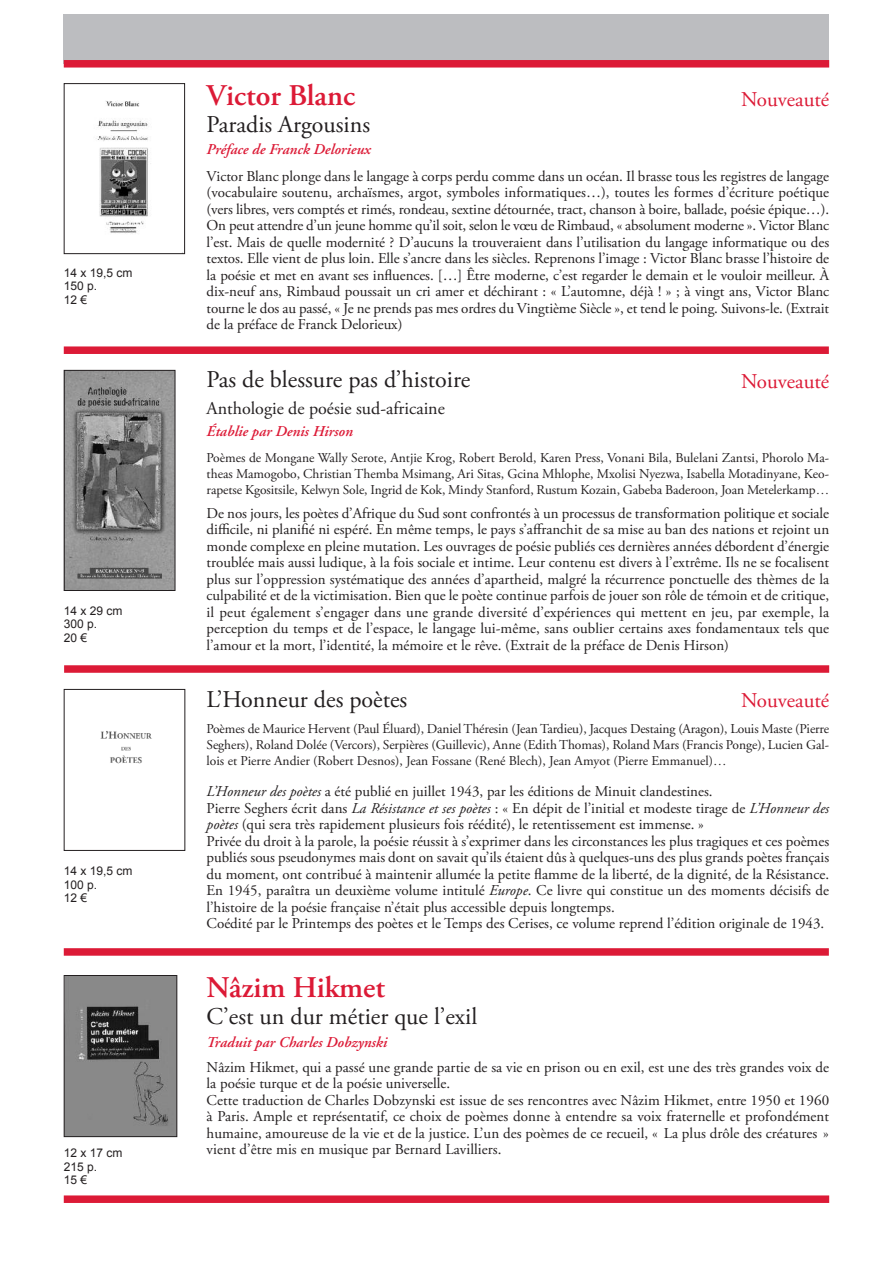
<style>
.page{position:relative;width:893px;height:1263px;background:#fff}
.page>*{position:absolute;margin:0;border:0;box-sizing:border-box;transform-origin:0 0}
.t1{font:600 30px "Adobe Garamond Pro";color:#dc1a36}
.t2{font:24px "Adobe Garamond Pro";color:#231f20}
.t3{font:21px "Adobe Garamond";color:#dc1a36}
.t4{font:18px "Adobe Garamond Pro";color:#231f20}
.t5{font:15px/16.5px "Adobe Garamond Pro";color:#231f20;text-align:justify}
.t6{font:15px/16.5px "Adobe Garamond";letter-spacing:.005em;color:#231f20}
.t7{font:italic 600 15px "Adobe Garamond";color:#dc1a36}
.t8{font:13.5px/16.2px "Adobe Garamond Pro";letter-spacing:-.005em;color:#231f20;text-align:justify}
.t9{font:13.5px/16.4px "Adobe Garamond";letter-spacing:-.01em;color:#231f20}
.t10{font:12px/13.5px "Arial";color:#231f20}
.s1{font-family:"Adobe Garamond Pro"}
.s2{font-style:italic}
</style>
<div class="page">
<div style="left:64px;top:665px;width:765px;height:8px;background:#dc1a36"></div>
<div style="left:64px;top:15px;width:765px;height:49px;background:#bcbdc0"></div>
<div style="left:64px;top:60px;width:765px;height:8px;background:#dc1a36"></div>
<div style="left:64px;top:1195px;width:765px;height:8px;background:#dc1a36"></div>
<img style="left:100px;top:731px;width:52px;height:33px">
<div style="left:64px;top:689px;width:121px;height:162px;border:1px solid #231f20"></div>
<div style="left:64px;top:948px;width:765px;height:8px;background:#dc1a36"></div>
<div style="left:64px;top:346px;width:765px;height:8px;background:#dc1a36"></div>
<img style="left:96px;top:101px;width:55px;height:133px">
<div style="left:64px;top:83px;width:121px;height:171px;border:1px solid #231f20"></div>
<img style="left:66px;top:372px;width:107px;height:217px">
<div style="left:64px;top:370px;width:111px;height:221px;border:1px solid #231f20"></div>
<img style="left:66px;top:977px;width:109px;height:158px">
<div style="left:64px;top:975px;width:113px;height:162px;border:1px solid #231f20"></div>
<p class="t10" style="left:64px;top:266px;width:70px">14 x 19,5 cm<br>150 p.<br>12 €</p>
<p class="t10" style="left:64px;top:604px;width:60px">14 x 29 cm<br>300 p.<br>20 €</p>
<p class="t10" style="left:64px;top:864px;width:70px">14 x 19,5 cm<br>100 p.<br>12 €</p>
<h1 class="t1" style="left:207px;top:84px;width:150px">Victor Blanc</h1>
<h2 class="t2" style="left:207px;top:115px;width:165px">Paradis Argousins</h2>
<p class="t7" style="left:207px;top:143px;width:166px">Préface de Franck Delorieux</p>
<h3 class="t3" style="left:741px;top:91px;width:90px">Nouveauté</h3>
<p class="t5" style="left:207px;top:169px;width:624px">Victor Blanc plonge dans le langage à corps perdu comme dans un océan. Il brasse tous les registres de langage (vocabulaire soutenu, archaïsmes, argot, symboles informatiques…), toutes les formes d’écriture poétique (vers libres, vers comptés et rimés, rondeau, sextine détournée, tract, chanson à boire, ballade, poésie épique…).<br>On peut attendre d’un jeune homme qu’il soit, selon le vœu de Rimbaud, « absolument moderne ». Victor Blanc l’est. Mais de quelle modernité ? D’aucuns la trouveraient dans l’utilisation du langage informatique ou des textos. Elle vient de plus loin. Elle s’ancre dans les siècles. Reprenons l’image : Victor Blanc brasse l’histoire de la poésie et met en avant ses influences. […] Être moderne, c’est regarder le demain et le vouloir meilleur. À dix-neuf ans, Rimbaud poussait un cri amer et déchirant : « L’automne, déjà ! » ; à vingt ans, Victor Blanc tourne le dos au passé, « Je ne prends pas mes ordres du Vingtième Siècle », et tend le poing. Suivons-le. (Extrait de la préface de Franck Delorieux)</p>
<h2 class="t2" style="left:207px;top:369px;width:265px">Pas de blessure pas d’histoire</h2>
<p class="t4" style="left:207px;top:401px;width:240px">Anthologie de poésie sud-africaine</p>
<p class="t7" style="left:207px;top:425px;width:148px">Établie par Denis Hirson</p>
<h3 class="t3" style="left:741px;top:373px;width:90px">Nouveauté</h3>
<p class="t8" style="left:207px;top:451px;width:624px">Poèmes de Mongane Wally Serote, Antjie Krog, Robert Berold, Karen Press, Vonani Bila, Bulelani Zantsi, Phorolo Ma&shy;theas Mamogobo, Christian Themba Msimang, Ari Sitas, Gcina Mhlophe, Mxolisi Nyezwa, Isabella Motadinyane, Keo&shy;rapetse Kgositsile, Kelwyn Sole, Ingrid de Kok, Mindy Stanford, Rustum Kozain, Gabeba Baderoon, Joan Metelerkamp…</p>
<p class="t5" style="left:207px;top:506px;width:624px">De nos jours, les poètes d’Afrique du Sud sont confrontés à un processus de transformation politique et sociale difficile, ni planifié ni espéré. En même temps, le pays s’affranchit de sa mise au ban des nations et rejoint un monde complexe en pleine mutation. Les ouvrages de poésie publiés ces dernières années débordent d’énergie troublée mais aussi ludique, à la fois sociale et intime. Leur contenu est divers à l’extrême. Ils ne se focalisent plus sur l’oppression systématique des années d’apartheid, malgré la récurrence ponctuelle des thèmes de la culpabilité et de la victimisation. Bien que le poète continue parfois de jouer son rôle de témoin et de critique, il peut également s’engager dans une grande diversité d’expériences qui mettent en jeu, par exemple, la perception du temps et de l’espace, le langage lui-même, sans oublier certains axes fondamentaux tels que l’amour et la mort, l’identité, la mémoire et le rêve. (Extrait de la préface de Denis Hirson)</p>
<h2 class="t2" style="left:207px;top:689px;width:202px">L’Honneur des poètes</h2>
<p class="t9" style="left:207px;top:721px;width:624px">Poèmes de Maurice Hervent (Paul Éluard), Daniel Théresin (Jean Tardieu), Jacques Destaing (Aragon), Louis Maste (Pierre<br>Seghers), Roland Dolée (Vercors), Serpières (Guillevic), Anne (Edith Thomas), <span class="s1">Roland Mars (Francis Ponge), Lucien Gal-</span></p>
<p class="t8" style="left:207px;top:754px;width:521px">lois et Pierre Andier (Robert Desnos), Jean Fossane (René Blech), Jean Amyot (Pierre Emmanuel)…</p>
<h3 class="t3" style="left:741px;top:692px;width:90px">Nouveauté</h3>
<p class="t5" style="left:207px;top:785px;width:624px;text-align:left"><span class="s2">L’Honneur des poètes</span> a été publié en juillet 1943, par les éditions de Minuit clandestines.<br>Pierre Seghers écrit dans <span class="s2">La Résistance et ses poètes</span> : « En dépit de l’initial et modeste tirage de <span class="s2">L’Honneur des poètes</span> (qui sera très rapidement plusieurs fois réédité), le retentissement est immense. »<br>Privée du droit à la parole, la poésie réussit à s’exprimer dans les circonstances les plus tragiques et ces poèmes publiés sous pseudonymes mais dont on savait qu’ils étaient dûs à quelques-uns des plus grands poètes français du moment, ont contribué à maintenir allumée la petite flamme de la liberté, de la dignité, de la Résistance.<br>En 1945, paraîtra un deuxième volume intitulé <span class="s2">Europe</span>. Ce livre qui constitue un des moments décisifs de l’histoire de la poésie française n’était plus accessible depuis longtemps.<br>Coédité par le Printemps des poètes et le Temps des Cerises, ce volume reprend l’édition originale de 1943.</p>
<h1 class="t1" style="left:207px;top:976px;width:180px">Nâzim Hikmet</h1>
<h2 class="t2" style="left:207px;top:1007px;width:272px">C’est un dur métier que l’exil</h2>
<p class="t7" style="left:207px;top:1036px;width:182px">Traduit par Charles Dobzynski</p>
<p class="t6" style="left:207px;top:1060px;width:624px">Nâzim Hikmet, qui a passé une grande partie de sa vie en prison ou en exil, est une des très grandes voix de la poésie turque et de la poésie universelle.<br>Cette traduction de Charles Dobzynski est issue de ses rencontres avec Nâzim Hikmet, entre 1950 et 1960 à Paris. Ample et représentatif, ce choix de poèmes donne à entendre sa voix fraternelle et profondément humaine, amoureuse de la vie et de la justice. L’un des poèmes de ce recueil, « La plus drôle des créatures »</p>
<p class="t10" style="left:64px;top:1146px;width:60px">12 x 17 cm</p>
<p class="t6" style="left:207px;top:1142px;width:296px">vient d’être mis en musique par Bernard Lavilliers.</p>
<p class="t10" style="left:64px;top:1160px;width:35px">215 p.<br>15 €</p>
</div>
